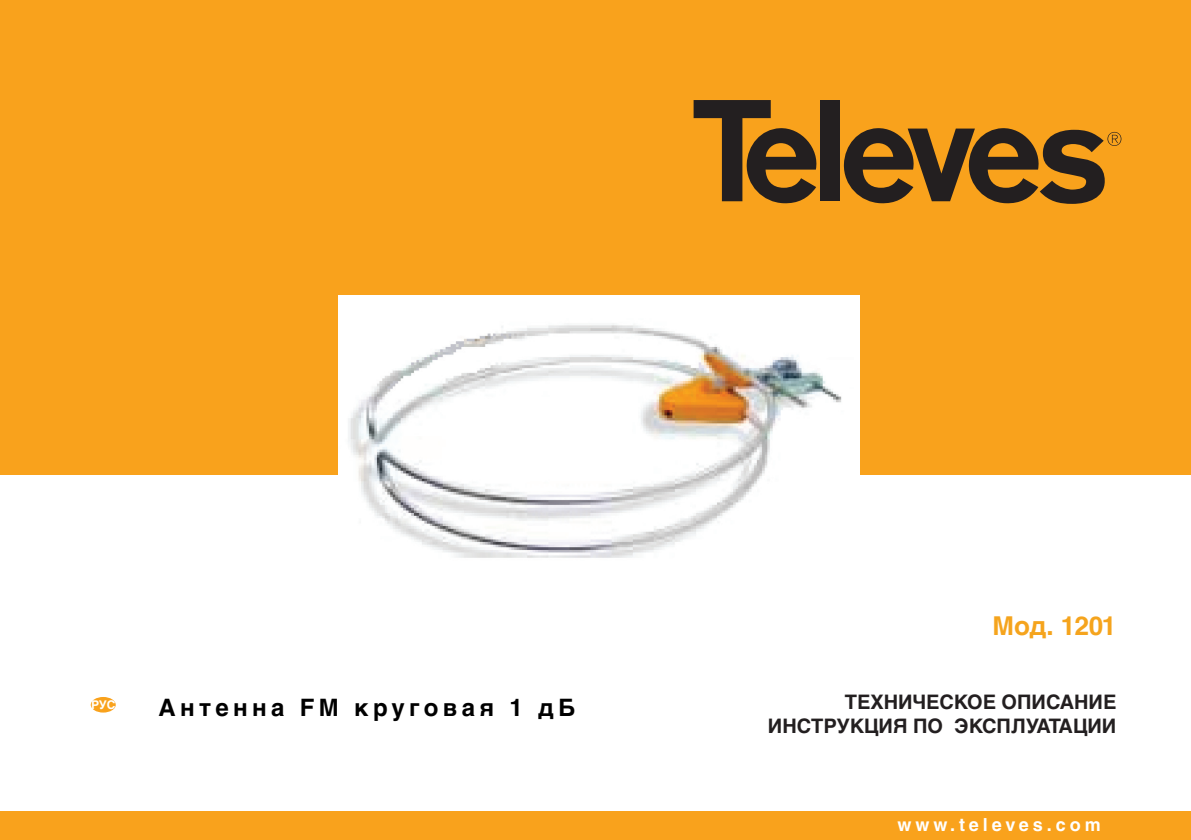
<style>
.page{position:relative;width:1191px;height:840px;background:#fff}
.page>*{position:absolute;margin:0;border:0;box-sizing:border-box;transform-origin:0 0}
.t1{font:700 26px "Helvetica Cyr";letter-spacing:-.025em;color:#f5a41d}
.t2{font:700 24px "Helvetica Cyr";letter-spacing:.18em;color:#000}
.t3{font:700 20px/24px "Helvetica Cyr";color:#231f20;text-align:right}
.t4{font:700 18px "Helvetica Cyr";letter-spacing:.22em;color:#fff}
.t5{font:700 12px "Helvetica Cyr";color:#fff}
</style>
<div class="page">
<div style="left:0;top:0;width:1191px;height:474px;background:#f9a21c"></div>
<div style="left:0;top:811px;width:1191px;height:28px;background:#f9a21c"></div>
<div style="left:91px;top:696px;width:25px;height:16px;background:#f9a21c;border-radius:50%"></div>
<div style="left:820px;top:100px;width:19px;height:101px;background:#231f20"></div>
<svg style="left:693px;top:100px;width:124px;height:103px"></svg>
<svg style="left:843px;top:128px;width:278px;height:76px"></svg>
<img style="left:338px;top:295px;width:521px;height:263px">
<h1 class="t1" style="left:992px;top:610px;width:125px">Мод. 1201</h1>
<p class="t5" style="left:91px;top:697px;width:26px">РУС</p>
<p class="t2" style="left:158px;top:693px;width:418px">Антенна FM круговая 1 дБ</p>
<p class="t3" style="left:768px;top:690px;width:350px">ТЕХНИЧЕСКОЕ ОПИСАНИЕ<br>ИНСТРУКЦИЯ ПО ЭКСПЛУАТАЦИИ</p>
<p class="t4" style="left:897px;top:814px;width:205px">www.televes.com</p>
</div>
